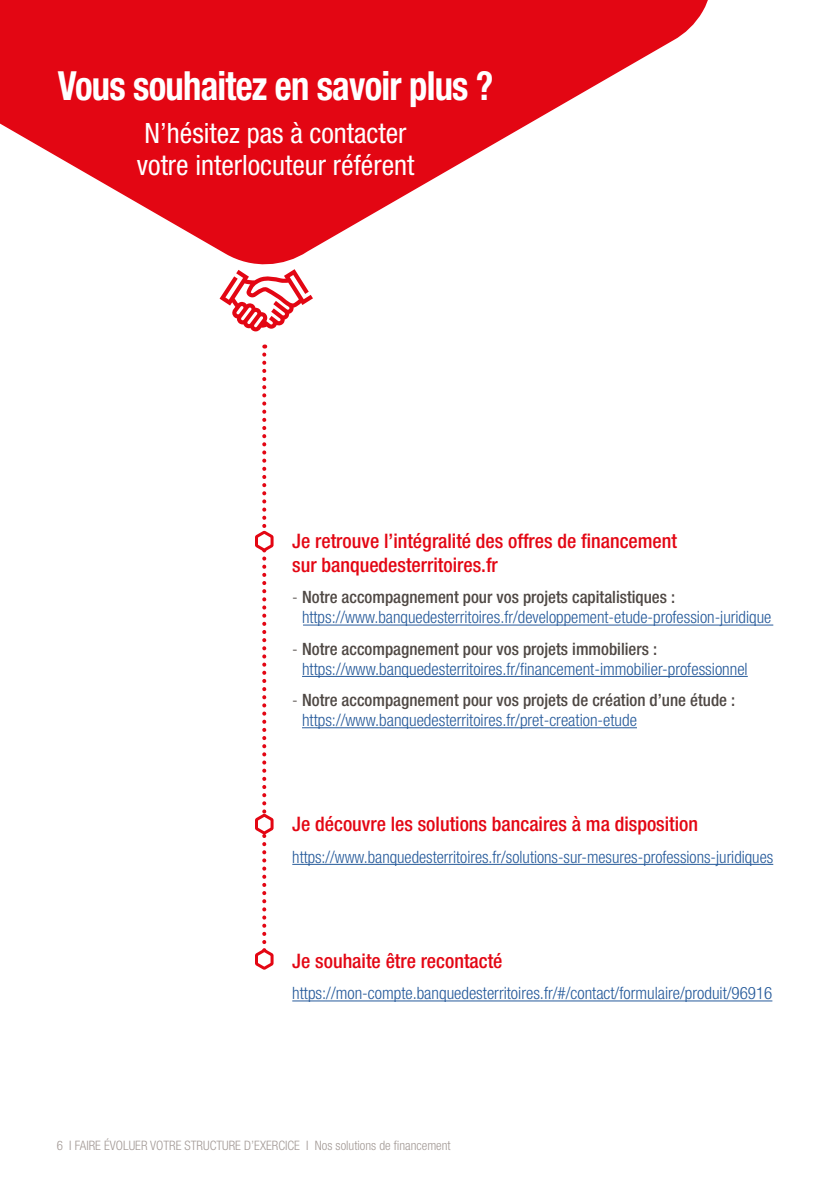
<style>
.page{position:relative;width:840px;height:1191px;background:#fff}
.page>*{position:absolute;margin:0;border:0;box-sizing:border-box;transform-origin:0 0}
.t1{font:700 condensed 40.2px "Helvetica Neue LT Pro";letter-spacing:-.02em;color:#fff;scale:.91 1}
.t2{font:condensed 28px/32px "Helvetica Neue LT Pro";color:#fff}
.t3{font:500 condensed 20px/24px "Helvetica Neue LT Pro";color:#e30613}
.t4{font:300 condensed 17px/20px "Helvetica Neue LT Pro";color:#275b9b}
.t5{font:300 condensed 13px "Helvetica Neue LT Pro";color:#a39a96}
.s1{color:#4f4844}
.s2{font-weight:500;color:#4f4844}
</style>
<div class="page">
<hr style="left:303px;top:624px;width:469px;height:1px;background:#275b9b">
<hr style="left:302px;top:676px;width:445px;height:1px;background:#275b9b">
<hr style="left:302px;top:727px;width:334px;height:1px;background:#275b9b">
<hr style="left:292px;top:864px;width:480px;height:1px;background:#275b9b">
<hr style="left:292px;top:1000px;width:480px;height:1px;background:#275b9b">
<svg style="left:255px;top:354px;width:19px;height:616px"></svg>
<svg style="left:0;top:0;width:708px;height:265px;fill:#e30613"></svg>
<svg style="left:219px;top:269px;width:94px;height:62px"></svg>
<h1 class="t1" style="left:58px;top:61px;width:480px">Vous souhaitez en savoir plus ?</h1>
<h2 class="t2" style="left:137px;top:117px;width:279px">N’hésitez pas à contacter votre interlocuteur référent</h2>
<p class="t3" style="left:292px;top:529px;width:386px">Je retrouve l’intégralité des offres de financement sur banquedesterritoires.fr</p>
<p class="t4" style="left:302px;top:587px;width:470px;text-indent:-10px"><span class="s1">-</span> <span class="s2">Notre accompagnement pour vos projets capitalistiques : </span>https://www.banquedesterritoires.fr/developpement-etude-profession-juridique</p>
<p class="t4" style="left:302px;top:638px;width:447px;text-indent:-10px"><span class="s1">-</span> <span class="s2">Notre accompagnement pour vos projets immobiliers : </span>https://www.banquedesterritoires.fr/financement-immobilier-professionnel</p>
<p class="t4" style="left:302px;top:690px;width:434px;text-indent:-10px"><span class="s1">-</span> <span class="s2">Notre accompagnement pour vos projets de création d’une étude : </span>https://www.banquedesterritoires.fr/pret-creation-etude</p>
<p class="t3" style="left:292px;top:812px;width:407px">Je découvre les solutions bancaires à ma disposition</p>
<p class="t4" style="left:292px;top:846px;width:482px">https://www.banquedesterritoires.fr/solutions-sur-mesures-professions-juridiques</p>
<p class="t3" style="left:292px;top:948px;width:212px">Je souhaite être recontacté</p>
<p class="t4" style="left:292px;top:983px;width:481px">https://mon-compte.banquedesterritoires.fr/#/contact/formulaire/produit/96916</p>
<p class="t5" style="left:57px;top:1137px;width:395px">6 I FAIRE ÉVOLUER VOTRE STRUCTURE D’EXERCICE I Nos solutions de financement</p>
</div>
